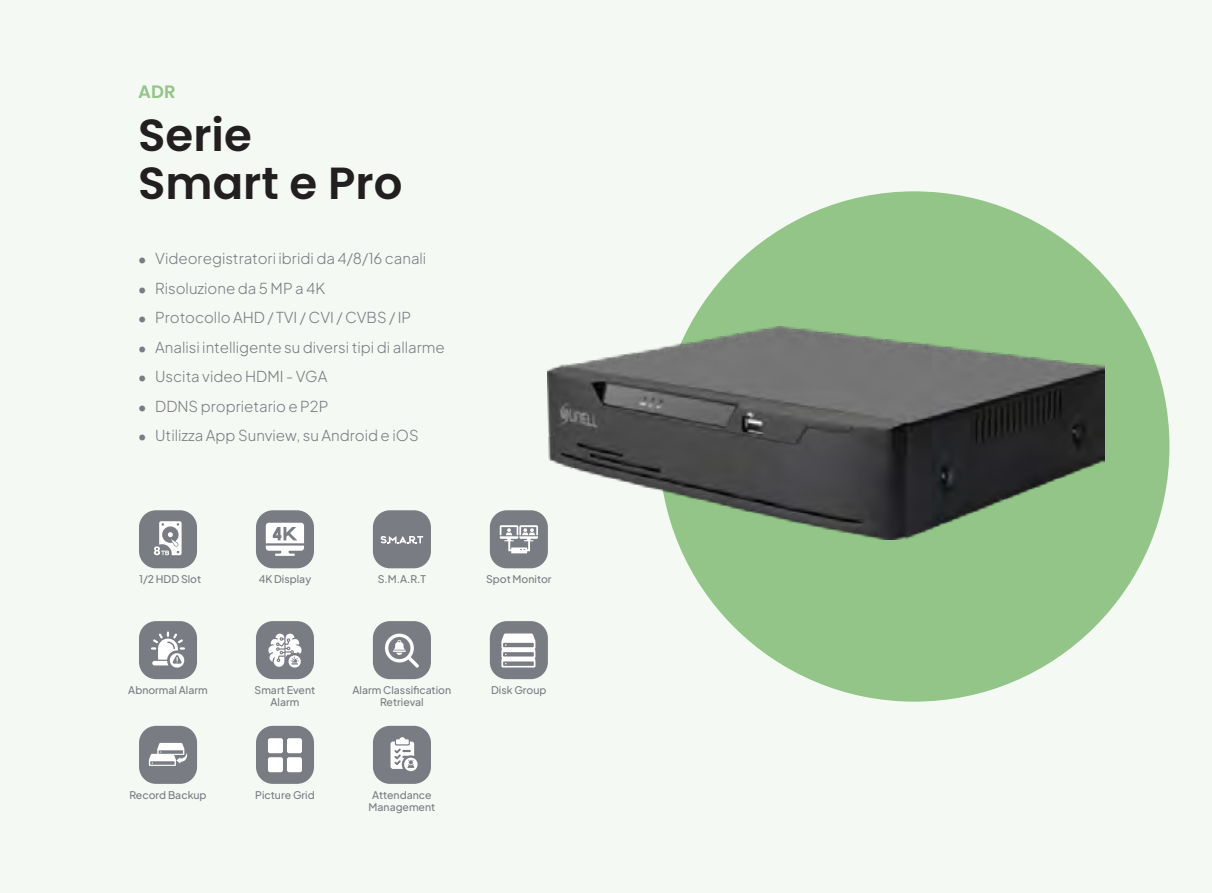
<style>
.page{position:relative;width:1212px;height:893px;background:#f4f9f3}
.page>*{position:absolute;margin:0;border:0;box-sizing:border-box;transform-origin:0 0}
.t1{font:600 45px "Poppins";color:#231f20}
.t2{font:600 18px "Poppins";color:#92c587}
.t3{font:15px "Plus Jakarta Sans";color:#797c82}
.图标文字{font:10.5px/12px "Plus Jakarta Sans";color:#797c82;text-align:center}
</style>
<div class="page">
<div style="left:659px;top:191px;width:510px;height:511px;background:#92c587;border-radius:50%"></div>
<div style="left:139px;top:510px;width:58px;height:58px;background:#797c82;border-radius:17px"></div>
<div style="left:256px;top:510px;width:58px;height:58px;background:#797c82;border-radius:17px"></div>
<div style="left:139px;top:621px;width:58px;height:58px;background:#797c82;border-radius:17px"></div>
<div style="left:490px;top:621px;width:58px;height:58px;background:#797c82;border-radius:17px"></div>
<div style="left:256px;top:621px;width:58px;height:58px;background:#797c82;border-radius:17px"></div>
<div style="left:139px;top:726px;width:58px;height:58px;background:#797c82;border-radius:17px"></div>
<div style="left:373px;top:510px;width:58px;height:58px;background:#797c82;border-radius:17px"></div>
<div style="left:373px;top:621px;width:58px;height:58px;background:#797c82;border-radius:17px"></div>
<div style="left:256px;top:726px;width:58px;height:58px;background:#797c82;border-radius:17px"></div>
<div style="left:490px;top:510px;width:58px;height:58px;background:#797c82;border-radius:17px"></div>
<svg style="left:266px;top:523px;width:38px;height:33px"></svg>
<svg style="left:500px;top:525px;width:38px;height:28px"></svg>
<svg style="left:268px;top:633px;width:34px;height:35px"></svg>
<svg style="left:385px;top:634px;width:34px;height:34px"></svg>
<div style="left:268px;top:738px;width:15px;height:15px;background:#fff;border-radius:2px"></div>
<div style="left:268px;top:757px;width:15px;height:15px;background:#fff;border-radius:2px"></div>
<div style="left:287px;top:757px;width:15px;height:15px;background:#fff;border-radius:2px"></div>
<div style="left:287px;top:738px;width:15px;height:15px;background:#fff;border-radius:2px"></div>
<img style="left:548px;top:327px;width:556px;height:213px">
<svg style="left:381px;top:536px;width:42px;height:7px"></svg>
<svg style="left:151px;top:631px;width:34px;height:37px"></svg>
<svg style="left:501px;top:633px;width:34px;height:34px"></svg>
<svg style="left:149px;top:743px;width:39px;height:23px"></svg>
<div style="left:373px;top:726px;width:58px;height:58px;background:#797c82;border-radius:17px"></div>
<svg style="left:390px;top:737px;width:28px;height:35px"></svg>
<svg style="left:154px;top:521px;width:28px;height:34px"></svg>
<p class="t2" style="left:138px;top:81px;width:39px">ADR</p>
<p class="t1" style="left:138px;top:109px;width:115px">Serie</p>
<p class="t1" style="left:138px;top:157px;width:266px">Smart e Pro</p>
<p class="t3" style="left:155px;top:246px;width:273px">Videoregistratori ibridi da 4/8/16 canali</p>
<p class="t3" style="left:155px;top:276px;width:172px">Risoluzione da 5 MP a 4K</p>
<p class="t3" style="left:155px;top:305px;width:258px">Protocollo AHD / TVI / CVI / CVBS / IP</p>
<p class="t3" style="left:155px;top:335px;width:291px">Analisi intelligente su diversi tipi di allarme</p>
<p class="t3" style="left:155px;top:365px;width:174px">Uscita video HDMI - VGA</p>
<p class="t3" style="left:155px;top:394px;width:175px">DDNS proprietario e P2P</p>
<p class="t3" style="left:155px;top:424px;width:265px">Utilizza App Sunview, su Android e iOS</p>
<p class="图标文字" style="left:139px;top:572px;width:64px">1/2 HDD Slot</p>
<p class="图标文字" style="left:259px;top:572px;width:54px">4K Display</p>
<p class="图标文字" style="left:378px;top:572px;width:50px">S.M.A.R.T</p>
<p class="图标文字" style="left:486px;top:572px;width:67px">Spot Monitor</p>
<p class="图标文字" style="left:353px;top:683px;width:100px">Alarm Classification<br>Retrieval</p>
<p class="图标文字" style="left:128px;top:683px;width:81px">Abnormal Alarm</p>
<p class="图标文字" style="left:491px;top:683px;width:57px">Disk Group</p>
<p class="图标文字" style="left:255px;top:683px;width:62px">Smart Event<br>Alarm</p>
<p class="图标文字" style="left:129px;top:788px;width:79px">Record Backup</p>
<p class="图标文字" style="left:255px;top:788px;width:61px">Picture Grid</p>
<p class="图标文字" style="left:369px;top:788px;width:68px">Attendance<br>Management</p>
</div>
